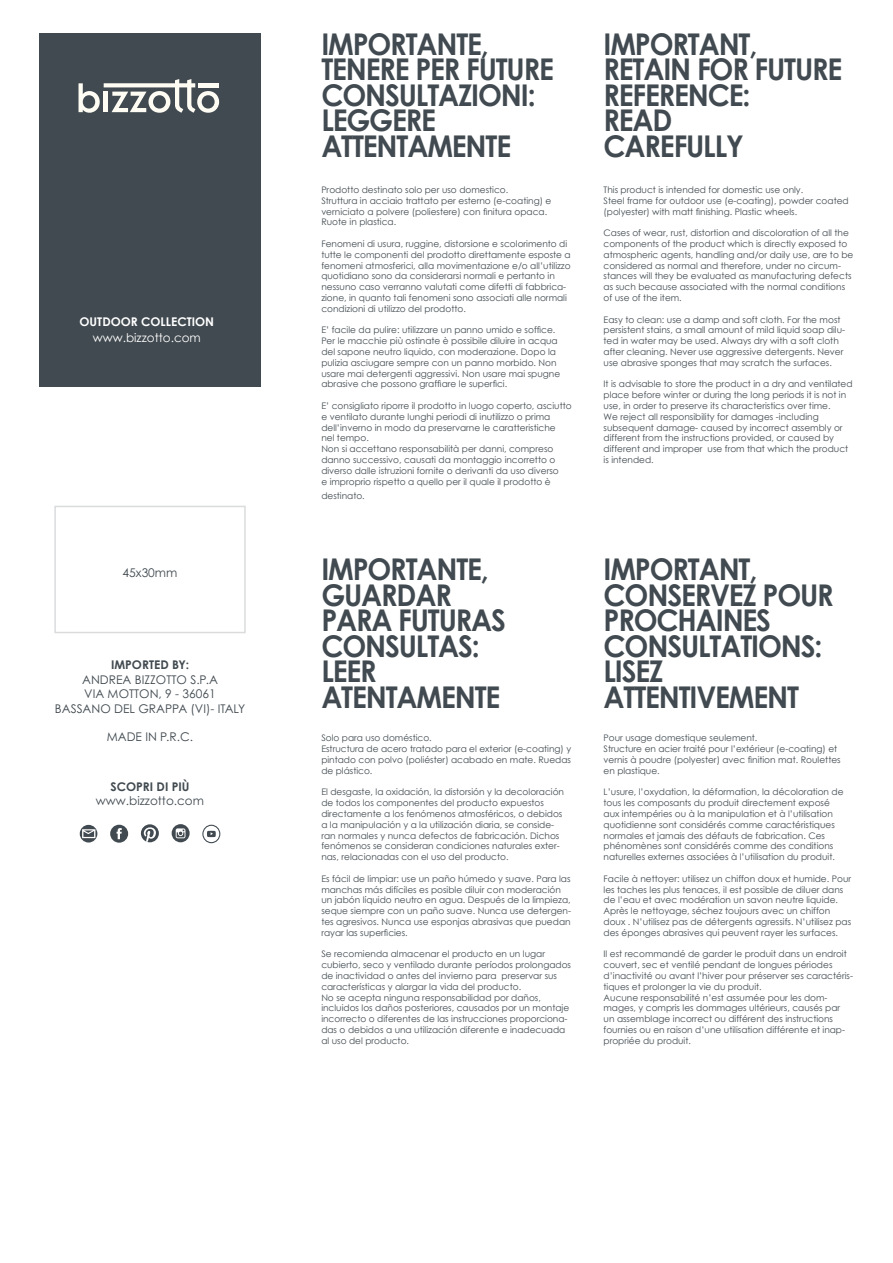
<style>
.page{position:relative;width:893px;height:1263px;background:#fff}
.page>*{position:absolute;margin:0;border:0;box-sizing:border-box;transform-origin:0 0}
.t1{font:700 30px/25.5px "Century Gothic";letter-spacing:-.04em;color:#414a50;scale:.95 1}
.t2{font:12px "Century Gothic Pro";color:#414a50}
.t3{font:700 12px/15.9px "Century Gothic";color:#fff;text-align:center}
.t4{font:700 12px "Century Gothic Pro";color:#414a50}
.t5{font:9px/10.8px "Century Gothic";color:#414a50}
.s1{font-weight:400}
</style>
<div class="page">
<div style="left:39px;top:34px;width:222px;height:353px;background:#414a50"></div>
<svg style="left:79px;top:79px;width:140px;height:34px"></svg>
<hr style="left:198px;top:83px;width:20px;height:4px;background:#fffcf4">
<svg style="left:80px;top:825px;width:17px;height:17px"></svg>
<svg style="left:110px;top:825px;width:18px;height:18px"></svg>
<svg style="left:141px;top:824px;width:18px;height:18px"></svg>
<svg style="left:172px;top:824px;width:18px;height:18px"></svg>
<svg style="left:202px;top:825px;width:18px;height:18px"></svg>
<p class="t3" style="left:80px;top:313px;width:136px">OUTDOOR COLLECTION <span class="s1">www.bizzotto.com</span></p>
<p class="t2" style="left:123px;top:565px;width:56px">45x30mm</p>
<p class="t4" style="left:111px;top:658px;width:79px">IMPORTED BY:</p>
<p class="t2" style="left:82px;top:672px;width:137px">ANDREA BIZZOTTO S.P.A</p>
<p class="t2" style="left:84px;top:687px;width:133px">VIA MOTTON, 9 - 36061</p>
<p class="t2" style="left:55px;top:701px;width:192px">BASSANO DEL GRAPPA (VI)- ITALY</p>
<p class="t2" style="left:107px;top:730px;width:88px">MADE IN P.R.C.</p>
<p class="t4" style="left:111px;top:779px;width:80px">SCOPRI DI PIÙ</p>
<p class="t2" style="left:96px;top:793px;width:110px">www.bizzotto.com</p>
<p class="t1" style="left:321px;top:30px;width:178px">IMPORTANTE,</p>
<p class="t1" style="left:321px;top:56px;width:246px">TENERE PER FUTURE<br>CONSULTAZIONI:<br>LEGGERE</p>
<p class="t1" style="left:321px;top:132px;width:201px">ATTENTAMENTE</p>
<p class="t5" style="left:321px;top:184px;width:232px">Prodotto destinato solo per uso domestico.<br>Struttura in acciaio trattato per esterno (e-coating) e verniciato a polvere (poliestere) con finitura opaca.<br>Ruote in plastica.</p>
<p class="t5" style="left:321px;top:238px;width:251px">Fenomeni di usura, ruggine, distorsione e scolorimento di tutte le componenti del prodotto direttamente esposte a fenomeni atmosferici, alla movimentazione e/o all’utilizzo quotidiano sono da considerarsi normali e pertanto in nessuno caso verranno valutati come difetti di fabbrica&shy;zione, in quanto tali fenomeni sono associati alle normali condizioni di utilizzo del prodotto.</p>
<p class="t5" style="left:321px;top:325px;width:240px">E’ facile da pulire: utilizzare un panno umido e soffice.<br>Per le macchie più ostinate è possibile diluire in acqua del sapone neutro liquido, con moderazione. Dopo la pulizia asciugare sempre con un panno morbido. Non usare mai detergenti aggressivi. Non usare mai spugne abrasive che possono graffiare le superfici.</p>
<p class="t5" style="left:321px;top:400px;width:252px">E’ consigliato riporre il prodotto in luogo coperto, asciutto e ventilato durante lunghi periodi di inutilizzo o prima dell’inverno in modo da preservarne le caratteristiche<br>nel tempo.<br>Non si accettano responsabilità per danni, compreso danno successivo, causati da montaggio incorretto o diverso dalle istruzioni fornite o derivanti da uso diverso<br>e improprio rispetto a quello per il quale il prodotto è</p>
<p class="t5" style="left:321px;top:490px;width:45px">destinato.</p>
<p class="t1" style="left:321px;top:555px;width:178px">IMPORTANTE,<br>GUARDAR</p>
<p class="t1" style="left:321px;top:606px;width:196px">PARA FUTURAS<br>CONSULTAS:</p>
<p class="t1" style="left:321px;top:657px;width:60px">LEER</p>
<p class="t1" style="left:321px;top:683px;width:190px">ATENTAMENTE</p>
<p class="t5" style="left:321px;top:732px;width:251px">Solo para uso doméstico.<br>Estructura de acero tratado para el exterior (e-coating) y pintado con polvo (poliéster) acabado en mate. Ruedas de plástico.</p>
<p class="t5" style="left:321px;top:786px;width:244px">El desgaste, la oxidación, la distorsión y la decoloración de todos los componentes del producto expuestos directamente a los fenómenos atmosféricos, o debidos a la manipulación y a la utilización diaria, se conside&shy;ran normales y nunca defectos de fabricación. Dichos fenómenos se consideran condiciones naturales exter&shy;nas, relacionadas con el uso del producto.</p>
<p class="t5" style="left:321px;top:873px;width:251px">Es fácil de limpiar: use un paño húmedo y suave. Para las manchas más difíciles es posible diluir con moderación un jabón líquido neutro en agua. Después de la limpieza, seque siempre con un paño suave. Nunca use detergen&shy;tes agresivos. Nunca use esponjas abrasivas que puedan rayar las superficies.</p>
<p class="t5" style="left:321px;top:948px;width:251px">Se recomienda almacenar el producto en un lugar cubierto, seco y ventilado durante períodos prolongados de inactividad o antes del invierno para preservar sus características y alargar la vida del producto.<br>No se acepta ninguna responsabilidad por daños, incluidos los daños posteriores, causados por un montaje incorrecto o diferentes de las instrucciones proporciona&shy;das o debidos a una utilización diferente e inadecuada al uso del producto.</p>
<p class="t1" style="left:603px;top:30px;width:164px">IMPORTANT,</p>
<p class="t1" style="left:603px;top:56px;width:253px">RETAIN FOR FUTURE</p>
<p class="t1" style="left:603px;top:81px;width:156px">REFERENCE:</p>
<p class="t1" style="left:603px;top:107px;width:74px">READ</p>
<p class="t1" style="left:603px;top:132px;width:149px">CAREFULLY</p>
<p class="t5" style="left:603px;top:184px;width:247px">This product is intended for domestic use only.<br>Steel frame for outdoor use (e-coating), powder coated (polyester) with matt finishing. Plastic wheels.</p>
<p class="t5" style="left:603px;top:227px;width:251px">Cases of wear, rust, distortion and discoloration of all the components of the product which is directly exposed to atmospheric agents, handling and/or daily use, are to be considered as normal and therefore, under no circum&shy;stances will they be evaluated as manufacturing defects as such because associated with the normal conditions of use of the item.</p>
<p class="t5" style="left:603px;top:314px;width:243px">Easy to clean: use a damp and soft cloth. For the most persistent stains, a small amount of mild liquid soap dilu&shy;ted in water may be used. Always dry with a soft cloth after cleaning. Never use aggressive detergents. Never use abrasive sponges that may scratch the surfaces.</p>
<p class="t5" style="left:603px;top:379px;width:251px">It is advisable to store the product in a dry and ventilated place before winter or during the long periods it is not in use, in order to preserve its characteristics over time.<br>We reject all responsibility for damages -including subsequent damage- caused by incorrect assembly or different from the instructions provided, or caused by different and improper use from that which the product is intended.</p>
<p class="t1" style="left:603px;top:555px;width:164px">IMPORTANT,</p>
<p class="t1" style="left:603px;top:581px;width:244px">CONSERVEZ POUR<br>PROCHAINES</p>
<p class="t1" style="left:603px;top:632px;width:232px">CONSULTATIONS:<br>LISEZ</p>
<p class="t1" style="left:603px;top:683px;width:207px">ATTENTIVEMENT</p>
<p class="t5" style="left:603px;top:732px;width:239px">Pour usage domestique seulement.<br>Structure en acier traité pour l’extérieur (e-coating) et vernis à poudre (polyester) avec finition mat. Roulettes en plastique.</p>
<p class="t5" style="left:603px;top:786px;width:241px">L’usure, l’oxydation, la déformation, la décoloration de tous les composants du produit directement exposé aux intempéries ou à la manipulation et à l’utilisation quotidienne sont considérés comme caractéristiques normales et jamais des défauts de fabrication. Ces phénomènes sont considérés comme des conditions naturelles externes associées à l’utilisation du produit.</p>
<p class="t5" style="left:603px;top:873px;width:249px">Facile à nettoyer: utilisez un chiffon doux et humide. Pour les taches les plus tenaces, il est possible de diluer dans de l’eau et avec modération un savon neutre liquide.<br>Après le nettoyage, séchez toujours avec un chiffon doux . N’utilisez pas de détergents agressifs. N’utilisez pas des éponges abrasives qui peuvent rayer les surfaces.</p>
<p class="t5" style="left:603px;top:948px;width:251px">Il est recommandé de garder le produit dans un endroit couvert, sec et ventilé pendant de longues périodes d’inactivité ou avant l’hiver pour préserver ses caractéris&shy;tiques et prolonger la vie du produit.<br>Aucune responsabilité n’est assumée pour les dom&shy;mages, y compris les dommages ultérieurs, causés par un assemblage incorrect ou différent des instructions fournies ou en raison d’une utilisation différente et inap&shy;propriée du produit.</p>
</div>
